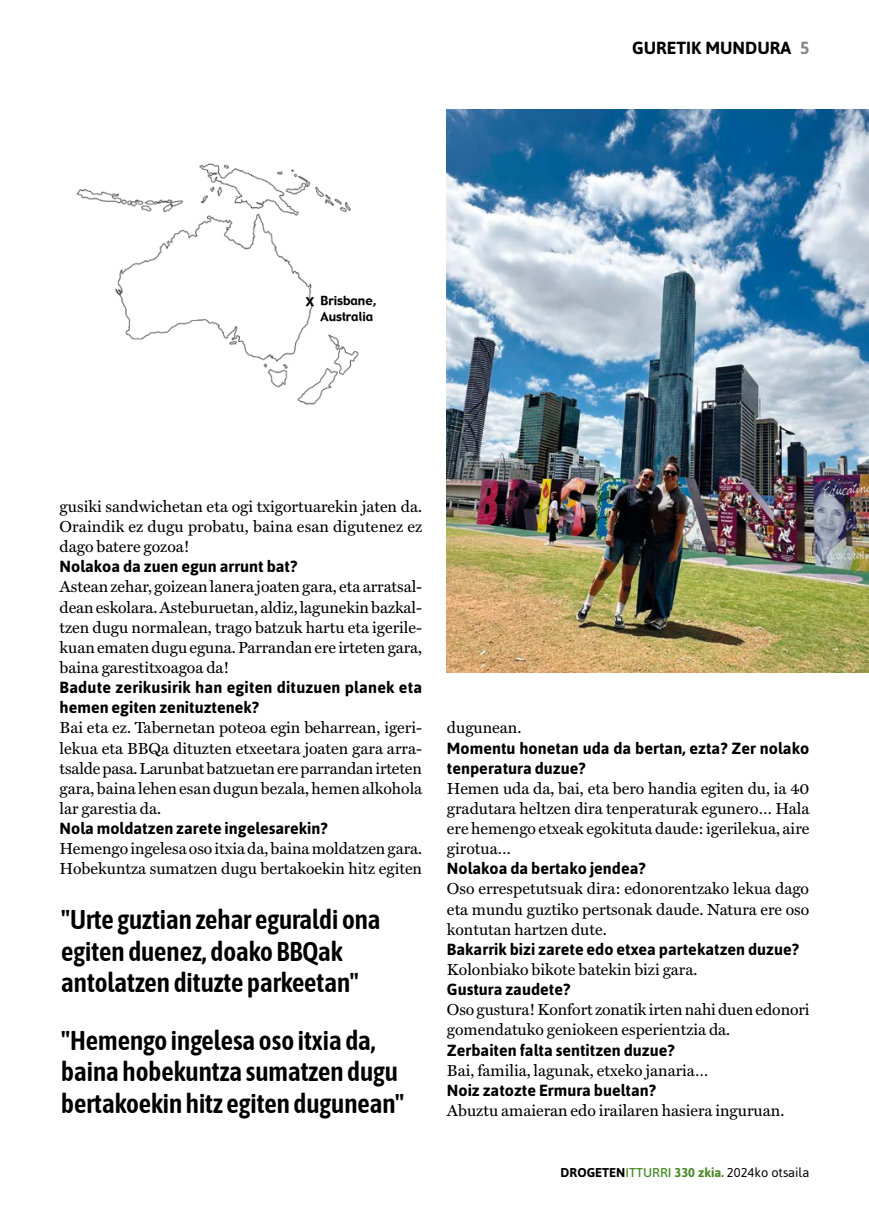
<style>
.page{position:relative;width:869px;height:1216px;background:#fff}
.page>*{position:absolute;margin:0;border:0;box-sizing:border-box;transform-origin:0 0}
.t1{font:600 27.12px/31.5px "Asap Condensed";color:#000}
.t2{font:700 17.5px "Asap";color:#000}
.t3{font:16.1px/20.1px "Miller Text Roman";color:#000;text-align:justify}
.t4{font:700 16.1px/20.1px "Asap";color:#000}
.t5{font:12.78px "Asap";color:#000}
.t6{font:12.25px/15.8px "Gadget";color:#000}
.s1{color:#878787}
.s2{font-weight:700}
.s3{font-weight:500;color:#478928}
.s4{font-weight:700;color:#478928}
</style>
<div class="page">
<img style="left:76px;top:163px;width:283px;height:242px">
<div style="left:69px;top:109px;width:295px;height:328px;border:1px solid #fff;border-radius:26px"></div>
<img style="left:446px;top:109px;width:422px;height:564px">
<p class="t2" style="left:631px;top:38px;width:179px">GURETIK MUNDURA <span class="s1">5</span></p>
<p class="t6" style="left:320px;top:293px;width:57px">Brisbane,<br>Australia</p>
<p class="t6" style="left:305px;top:294px;width:10px">X</p>
<p class="t3" style="left:60px;top:496px;width:364px">gusiki sandwichetan eta ogi txigortuarekin jaten da.<br>Oraindik ez dugu probatu, baina esan digutenez ez dago batere gozoa!</p>
<p class="t4" style="left:60px;top:556px;width:239px">Nolakoa da zuen egun arrunt bat?</p>
<p class="t3" style="left:60px;top:576px;width:364px">Astean zehar, goizean lanera joaten gara, eta arratsal&shy;dean eskolara. Asteburuetan, aldiz, lagunekin bazkal&shy;tzen dugu normalean, trago batzuk hartu eta igerile&shy;kuan ematen dugu eguna. Parrandan ere irteten gara, baina garestitxoagoa da!</p>
<p class="t4" style="left:60px;top:677px;width:364px">Badute zerikusirik han egiten dituzuen planek eta hemen egiten zenituztenek?</p>
<p class="t3" style="left:60px;top:717px;width:364px">Bai eta ez. Tabernetan poteoa egin beharrean, igeri&shy;lekua eta BBQa dituzten etxeetara joaten gara arra&shy;tsalde pasa. Larunbat batzuetan ere parrandan irteten gara, baina lehen esan dugun bezala, hemen alkohola lar garestia da.</p>
<p class="t4" style="left:60px;top:818px;width:269px">Nola moldatzen zarete ingelesarekin?</p>
<p class="t3" style="left:60px;top:838px;width:364px">Hemengo ingelesa oso itxia da, baina moldatzen gara.<br>Hobekuntza sumatzen dugu bertakoekin hitz egiten</p>
<h1 class="t1" style="left:61px;top:902px;width:320px">"Urte guztian zehar eguraldi ona egiten duenez, doako BBQak antolatzen dituzte parkeetan"</h1>
<h1 class="t1" style="left:61px;top:1022px;width:344px">"Hemengo ingelesa oso itxia da, baina hobekuntza sumatzen dugu bertakoekin hitz egiten dugunean"</h1>
<p class="t3" style="left:446px;top:717px;width:76px">dugunean.</p>
<p class="t4" style="left:446px;top:737px;width:364px">Momentu honetan uda da bertan, ezta? Zer nolako tenperatura duzue?</p>
<p class="t3" style="left:446px;top:778px;width:364px">Hemen uda da, bai, eta bero handia egiten du, ia 40 gradutara heltzen dira tenperaturak egunero… Hala ere hemengo etxeak egokituta daude: igerilekua, aire girotua…</p>
<p class="t4" style="left:446px;top:858px;width:200px">Nolakoa da bertako jendea?</p>
<p class="t3" style="left:446px;top:878px;width:364px">Oso errespetutsuak dira: edonorentzako lekua dago eta mundu guztiko pertsonak daude. Natura ere oso kontutan hartzen dute.</p>
<p class="t4" style="left:446px;top:939px;width:353px">Bakarrik bizi zarete edo etxea partekatzen duzue?</p>
<p class="t3" style="left:446px;top:959px;width:252px">Kolonbiako bikote batekin bizi gara.</p>
<p class="t4" style="left:446px;top:979px;width:125px">Gustura zaudete?</p>
<p class="t3" style="left:446px;top:999px;width:364px">Oso gustura! Konfort zonatik irten nahi duen edonori gomendatuko geniokeen esperientzia da.</p>
<p class="t4" style="left:446px;top:1039px;width:229px">Zerbaiten falta sentitzen duzue?</p>
<p class="t3" style="left:446px;top:1059px;width:263px">Bai, familia, lagunak, etxeko janaria…</p>
<p class="t4" style="left:446px;top:1079px;width:210px">Noiz zatozte Ermura bueltan?</p>
<p class="t3" style="left:446px;top:1100px;width:339px">Abuztu amaieran edo irailaren hasiera inguruan.</p>
<p class="t5" style="left:560px;top:1164px;width:250px"><span class="s2">DROGETEN</span><span class="s3">ITTURRI</span> <span class="s4">330 zkia.</span> 2024ko otsaila</p>
</div>
